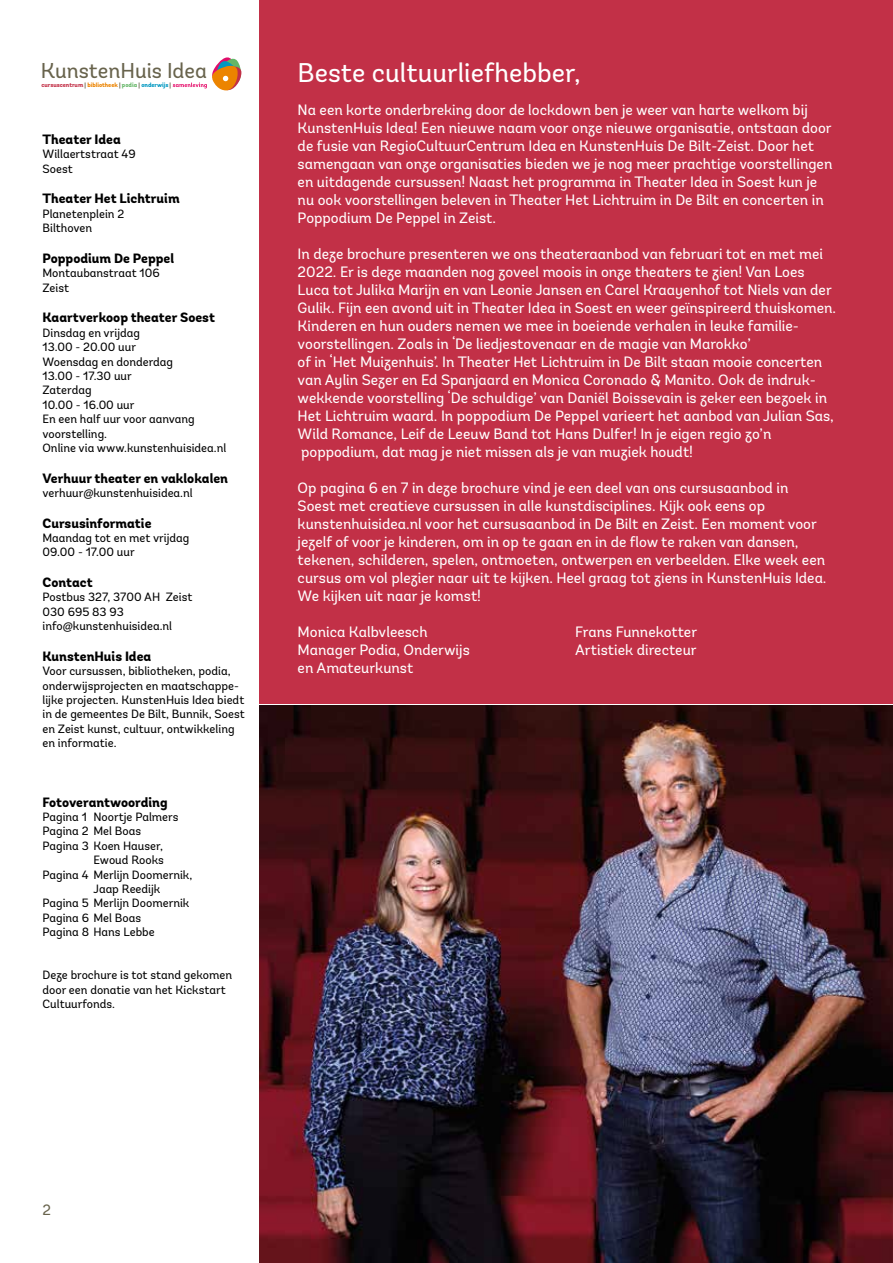
<style>
.page{position:relative;width:893px;height:1263px;background:#fff}
.page>*{position:absolute;margin:0;border:0;box-sizing:border-box;transform-origin:0 0}
.t1{font:27px "Andes";color:#fff}
.t2{font:21.45px "Andes";color:#68634c}
.t3{font:15px/18px "Andes";color:#fff}
.t4{font:15px "Andes";color:#68634c}
.t5{font:800 13.5px "Andes";color:#000}
.t6{font:12px/14.4px "Andes";color:#000}
.t7{font:800 6.15px "Andes";letter-spacing:-.005em;color:#c23047}
.s1{color:#68634c}
.s2{color:#ec8400}
.s3{color:#64b667}
.s4{color:#0098c1}
.s5{color:#bfbfbf}
</style>
<div class="page">
<div style="left:259px;top:0;width:634px;height:704px;background:#c23047"></div>
<img style="left:259px;top:705px;width:634px;height:558px">
<svg style="left:212px;top:57px;width:30px;height:34px"></svg>
<h2 class="t2" style="left:41px;top:58px;width:168px">KunstenHuis Idea</h2>
<p class="t7" style="left:41px;top:81px;width:167px">cursuscentrum <span class="s1">|</span> <span class="s2">bibliotheek</span> <span class="s1">|</span> <span class="s3">podia</span> <span class="s1">|</span> <span class="s4">onderwijs</span> <span class="s1">|</span> <span class="s5">samenleving</span></p>
<p class="t5" style="left:43px;top:131px;width:80px">Theater Idea</p>
<p class="t6" style="left:43px;top:147px;width:95px">Willaertstraat 49<br>Soest</p>
<p class="t5" style="left:43px;top:190px;width:139px">Theater Het Lichtruim</p>
<p class="t6" style="left:43px;top:207px;width:83px">Planetenplein 2<br>Bilthoven</p>
<p class="t5" style="left:43px;top:250px;width:133px">Poppodium De Peppel</p>
<p class="t6" style="left:43px;top:266px;width:119px">Montaubanstraat 106<br>Zeist</p>
<p class="t5" style="left:43px;top:309px;width:174px">Kaartverkoop theater Soest</p>
<p class="t6" style="left:43px;top:325px;width:185px">Dinsdag en vrijdag<br>13.00 - 20.00 uur<br>Woensdag en donderdag<br>13.00 - 17.30 uur<br>Zaterdag<br>10.00 - 16.00 uur<br>En een half uur voor aanvang voorstelling.<br>Online via www.kunstenhuisidea.nl</p>
<p class="t5" style="left:43px;top:469px;width:187px">Verhuur theater en vaklokalen</p>
<p class="t6" style="left:43px;top:486px;width:152px">verhuur@kunstenhuisidea.nl</p>
<p class="t5" style="left:43px;top:514px;width:111px">Cursusinformatie</p>
<p class="t6" style="left:43px;top:531px;width:148px">Maandag tot en met vrijdag<br>09.00 - 17.00 uur</p>
<p class="t5" style="left:43px;top:574px;width:52px">Contact</p>
<p class="t6" style="left:43px;top:590px;width:151px">Postbus 327, 3700 AH Zeist<br>030 695 83 93 info@kunstenhuisidea.nl</p>
<p class="t5" style="left:43px;top:647px;width:110px">KunstenHuis Idea</p>
<p class="t6" style="left:43px;top:664px;width:204px">Voor cursussen, bibliotheken, podia, onderwijsprojecten en maatschappe&shy;lijke projecten. KunstenHuis Idea biedt in de gemeentes De Bilt, Bunnik, Soest en Zeist kunst, cultuur, ontwikkeling en informatie.</p>
<p class="t5" style="left:43px;top:793px;width:127px">Fotoverantwoording</p>
<p class="t6" style="left:43px;top:810px;width:137px">Pagina 1 Noortje Palmers</p>
<p class="t6" style="left:43px;top:824px;width:100px">Pagina 2 Mel Boas</p>
<p class="t6" style="left:43px;top:838px;width:122px">Pagina 3 Koen Hauser,</p>
<p class="t6" style="left:94px;top:853px;width:72px">Ewoud Rooks</p>
<p class="t6" style="left:43px;top:867px;width:151px">Pagina 4 Merlijn Doomernik,</p>
<p class="t6" style="left:94px;top:882px;width:68px">Jaap Reedijk</p>
<p class="t6" style="left:43px;top:896px;width:148px">Pagina 5 Merlijn Doomernik</p>
<p class="t6" style="left:43px;top:910px;width:100px">Pagina 6 Mel Boas</p>
<p class="t6" style="left:43px;top:925px;width:114px">Pagina 8 Hans Lebbe</p>
<p class="t6" style="left:43px;top:968px;width:191px">Deze brochure is tot stand gekomen door een donatie van het Kickstart<br>Cultuurfonds.</p>
<h1 class="t1" style="left:298px;top:56px;width:285px">Beste cultuurliefhebber,</h1>
<p class="t3" style="left:298px;top:101px;width:536px">Na een korte onderbreking door de lockdown ben je weer van harte welkom bij KunstenHuis Idea! Een nieuwe naam voor onze nieuwe organisatie, ontstaan door de fusie van RegioCultuurCentrum Idea en KunstenHuis De Bilt-Zeist. Door het samengaan van onze organisaties bieden we je nog meer prachtige voorstellingen en uitdagende cursussen! Naast het programma in Theater Idea in Soest kun je nu ook voorstellingen beleven in Theater Het Lichtruim in De Bilt en concerten in Poppodium De Peppel in Zeist.</p>
<p class="t3" style="left:298px;top:245px;width:540px">In deze brochure presenteren we ons theateraanbod van februari tot en met mei 2022. Er is deze maanden nog zoveel moois in onze theaters te zien! Van Loes Luca tot Julika Marijn en van Leonie Jansen en Carel Kraayenhof tot Niels van der Gulik. Fijn een avond uit in Theater Idea in Soest en weer geïnspireerd thuiskomen.<br>Kinderen en hun ouders nemen we mee in boeiende verhalen in leuke familie&shy;voorstellingen. Zoals in ‘De liedjestovenaar en de magie van Marokko’<br>of in ‘Het Muizenhuis’. In Theater Het Lichtruim in De Bilt staan mooie concerten van Aylin Sezer en Ed Spanjaard en Monica Coronado &amp; Manito. Ook de indruk&shy;wekkende voorstelling ‘De schuldige’ van Daniël Boissevain is zeker een bezoek in Het Lichtruim waard. In poppodium De Peppel varieert het aanbod van Julian Sas, Wild Romance, Leif de Leeuw Band tot Hans Dulfer! In je eigen regio zo’n poppodium, dat mag je niet missen als je van muziek houdt!</p>
<p class="t3" style="left:298px;top:479px;width:530px">Op pagina 6 en 7 in deze brochure vind je een deel van ons cursusaanbod in Soest met creatieve cursussen in alle kunstdisciplines. Kijk ook eens op kunstenhuisidea.nl voor het cursusaanbod in De Bilt en Zeist. Een moment voor jezelf of voor je kinderen, om in op te gaan en in de flow te raken van dansen, tekenen, schilderen, spelen, ontmoeten, ontwerpen en verbeelden. Elke week een cursus om vol plezier naar uit te kijken. Heel graag tot ziens in KunstenHuis Idea.<br>We kijken uit naar je komst!</p>
<p class="t3" style="left:298px;top:623px;width:131px">Monica Kalbvleesch</p>
<p class="t3" style="left:575px;top:623px;width:124px">Frans Funnekotter</p>
<p class="t3" style="left:298px;top:641px;width:174px">Manager Podia, Onderwijs</p>
<p class="t3" style="left:575px;top:641px;width:123px">Artistiek directeur</p>
<p class="t3" style="left:298px;top:659px;width:117px">en Amateurkunst</p>
<p class="t4" style="left:43px;top:1201px;width:10px">2</p>
</div>
